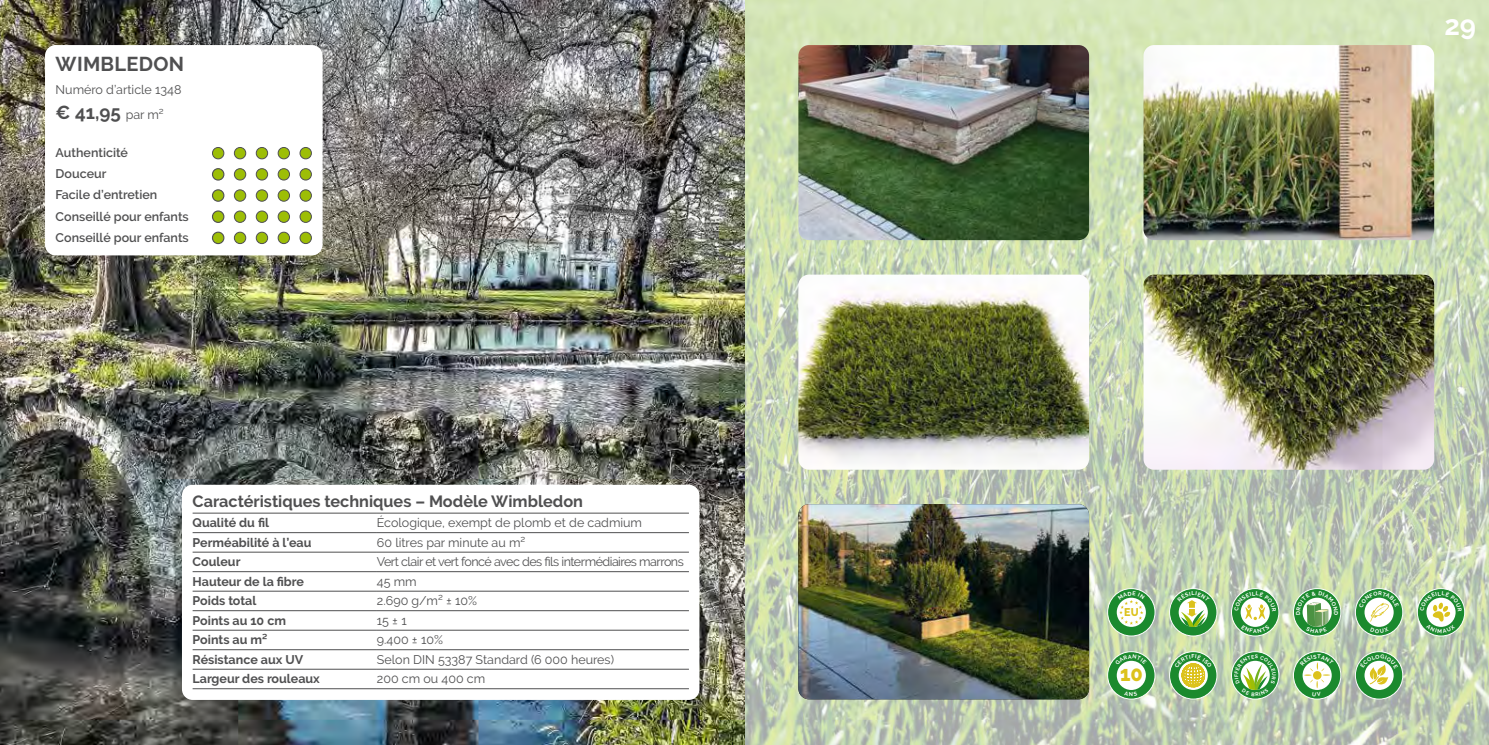
<style>
.page{position:relative;width:1489px;height:745px;background:#fff}
.page>*{position:absolute;margin:0;border:0;box-sizing:border-box;transform-origin:0 0}
.t1{font:700 27.5px "Raleway";color:#fff}
.t2{font:800 21.12px "Raleway";color:#dcc21c;scale:.95 1}
.t3{font:700 20px "Raleway";letter-spacing:.015em;color:#505051}
.t4{font:700 18.75px "Raleway";color:#505051}
.t5{font:700 16.25px "Raleway";color:#505051}
.t6{font:12.5px "Raleway";color:#505051}
.t7{font:700 12.5px "Raleway";color:#505051}
.t8{font:600 12.5px/21.2px "Raleway";color:#505051}
.t9{font:12.5px "Raleway";letter-spacing:-.04em;color:#505051}
.t10{font:800 11.12px "Raleway";color:#dcc21c;scale:.95 1}
.s1{font-weight:400;font-size:12.5px}
</style>
<div class="page">
<img style="left:0;top:0;width:1488px;height:744px">
<img style="left:798px;top:504px;width:291px;height:194px">
<div style="left:45px;top:45px;width:277px;height:210px;background:#fff;border-radius:11px"></div>
<div style="left:182px;top:484px;width:517px;height:215px;background:#fff;border-radius:11px"></div>
<hr style="left:193px;top:532px;width:184px;height:1px;background:#505051">
<hr style="left:377px;top:532px;width:312px;height:1px;background:#505051">
<hr style="left:193px;top:551px;width:184px;height:1px;background:#505051">
<hr style="left:377px;top:551px;width:312px;height:1px;background:#505051">
<hr style="left:193px;top:571px;width:184px;height:1px;background:#505051">
<hr style="left:377px;top:571px;width:312px;height:1px;background:#505051">
<hr style="left:193px;top:590px;width:184px;height:1px;background:#505051">
<hr style="left:377px;top:590px;width:312px;height:1px;background:#505051">
<hr style="left:193px;top:610px;width:184px;height:1px;background:#505051">
<hr style="left:377px;top:610px;width:312px;height:1px;background:#505051">
<hr style="left:193px;top:629px;width:184px;height:1px;background:#505051">
<hr style="left:377px;top:629px;width:312px;height:1px;background:#505051">
<hr style="left:193px;top:649px;width:184px;height:1px;background:#505051">
<hr style="left:377px;top:649px;width:312px;height:1px;background:#505051">
<hr style="left:193px;top:668px;width:184px;height:1px;background:#505051">
<hr style="left:377px;top:668px;width:312px;height:1px;background:#505051">
<hr style="left:193px;top:512px;width:184px;height:1px;background:#505051">
<hr style="left:377px;top:512px;width:312px;height:1px;background:#505051">
<hr style="left:193px;top:687px;width:184px;height:1px;background:#505051">
<hr style="left:377px;top:687px;width:312px;height:1px;background:#505051">
<div style="left:212px;top:232px;width:12px;height:11px;background:#9dbe06;border-radius:50%"></div>
<div style="left:212px;top:231px;width:12px;height:13px;border:1px solid #505051;border-radius:50%"></div>
<div style="left:212px;top:211px;width:12px;height:11px;background:#9dbe06;border-radius:50%"></div>
<div style="left:212px;top:210px;width:12px;height:13px;border:1px solid #505051;border-radius:50%"></div>
<div style="left:212px;top:190px;width:12px;height:11px;background:#9dbe06;border-radius:50%"></div>
<div style="left:212px;top:189px;width:12px;height:13px;border:1px solid #505051;border-radius:50%"></div>
<div style="left:212px;top:168px;width:12px;height:12px;background:#9dbe06;border-radius:50%"></div>
<div style="left:212px;top:168px;width:12px;height:12px;border:1px solid #505051;border-radius:50%"></div>
<div style="left:212px;top:147px;width:12px;height:12px;background:#9dbe06;border-radius:50%"></div>
<div style="left:212px;top:147px;width:12px;height:12px;border:1px solid #505051;border-radius:50%"></div>
<div style="left:234px;top:232px;width:12px;height:11px;background:#9dbe06;border-radius:50%"></div>
<div style="left:234px;top:231px;width:12px;height:13px;border:1px solid #505051;border-radius:50%"></div>
<div style="left:234px;top:211px;width:12px;height:11px;background:#9dbe06;border-radius:50%"></div>
<div style="left:234px;top:210px;width:12px;height:13px;border:1px solid #505051;border-radius:50%"></div>
<div style="left:234px;top:190px;width:12px;height:11px;background:#9dbe06;border-radius:50%"></div>
<div style="left:234px;top:189px;width:12px;height:12px;border:1px solid #505051;border-radius:50%"></div>
<div style="left:234px;top:168px;width:12px;height:12px;background:#9dbe06;border-radius:50%"></div>
<div style="left:234px;top:168px;width:12px;height:12px;border:1px solid #505051;border-radius:50%"></div>
<div style="left:234px;top:147px;width:12px;height:12px;background:#9dbe06;border-radius:50%"></div>
<div style="left:234px;top:147px;width:12px;height:12px;border:1px solid #505051;border-radius:50%"></div>
<div style="left:256px;top:232px;width:11px;height:11px;background:#9dbe06;border-radius:50%"></div>
<div style="left:256px;top:231px;width:12px;height:13px;border:1px solid #505051;border-radius:50%"></div>
<div style="left:256px;top:211px;width:11px;height:11px;background:#9dbe06;border-radius:50%"></div>
<div style="left:256px;top:210px;width:12px;height:13px;border:1px solid #505051;border-radius:50%"></div>
<div style="left:256px;top:190px;width:11px;height:11px;background:#9dbe06;border-radius:50%"></div>
<div style="left:256px;top:189px;width:12px;height:12px;border:1px solid #505051;border-radius:50%"></div>
<div style="left:256px;top:168px;width:11px;height:12px;background:#9dbe06;border-radius:50%"></div>
<div style="left:256px;top:168px;width:12px;height:12px;border:1px solid #505051;border-radius:50%"></div>
<div style="left:256px;top:147px;width:11px;height:12px;background:#9dbe06;border-radius:50%"></div>
<div style="left:256px;top:147px;width:12px;height:12px;border:1px solid #505051;border-radius:50%"></div>
<div style="left:278px;top:232px;width:11px;height:11px;background:#9dbe06;border-radius:50%"></div>
<div style="left:278px;top:231px;width:12px;height:13px;border:1px solid #505051;border-radius:50%"></div>
<div style="left:278px;top:211px;width:11px;height:11px;background:#9dbe06;border-radius:50%"></div>
<div style="left:278px;top:210px;width:12px;height:13px;border:1px solid #505051;border-radius:50%"></div>
<div style="left:278px;top:190px;width:11px;height:11px;background:#9dbe06;border-radius:50%"></div>
<div style="left:278px;top:189px;width:12px;height:12px;border:1px solid #505051;border-radius:50%"></div>
<div style="left:278px;top:168px;width:11px;height:12px;background:#9dbe06;border-radius:50%"></div>
<div style="left:278px;top:168px;width:12px;height:12px;border:1px solid #505051;border-radius:50%"></div>
<div style="left:278px;top:147px;width:11px;height:12px;background:#9dbe06;border-radius:50%"></div>
<div style="left:278px;top:147px;width:12px;height:12px;border:1px solid #505051;border-radius:50%"></div>
<div style="left:300px;top:232px;width:11px;height:11px;background:#9dbe06;border-radius:50%"></div>
<div style="left:299px;top:231px;width:13px;height:13px;border:1px solid #505051;border-radius:50%"></div>
<div style="left:300px;top:211px;width:11px;height:11px;background:#9dbe06;border-radius:50%"></div>
<div style="left:299px;top:210px;width:13px;height:13px;border:1px solid #505051;border-radius:50%"></div>
<div style="left:300px;top:190px;width:11px;height:11px;background:#9dbe06;border-radius:50%"></div>
<div style="left:299px;top:189px;width:13px;height:12px;border:1px solid #505051;border-radius:50%"></div>
<div style="left:300px;top:168px;width:11px;height:12px;background:#9dbe06;border-radius:50%"></div>
<div style="left:299px;top:168px;width:13px;height:12px;border:1px solid #505051;border-radius:50%"></div>
<div style="left:300px;top:147px;width:11px;height:12px;background:#9dbe06;border-radius:50%"></div>
<div style="left:299px;top:147px;width:13px;height:12px;border:1px solid #505051;border-radius:50%"></div>
<img style="left:1143px;top:274px;width:290px;height:195px">
<img style="left:798px;top:274px;width:291px;height:195px">
<img style="left:1143px;top:45px;width:290px;height:195px">
<img style="left:798px;top:45px;width:291px;height:195px">
<svg style="left:1168px;top:644px;width:49px;height:61px;background:#95bd79"></svg>
<svg style="left:1230px;top:650px;width:49px;height:49px"></svg>
<svg style="left:1292px;top:650px;width:49px;height:49px"></svg>
<svg style="left:1354px;top:650px;width:49px;height:49px"></svg>
<svg style="left:1107px;top:650px;width:48px;height:49px"></svg>
<svg style="left:1107px;top:587px;width:48px;height:49px"></svg>
<svg style="left:1230px;top:587px;width:49px;height:49px"></svg>
<svg style="left:1416px;top:587px;width:48px;height:49px"></svg>
<svg style="left:1292px;top:587px;width:49px;height:49px;background:#77b377"></svg>
<svg style="left:1168px;top:587px;width:49px;height:49px;background:#84ba7b"></svg>
<svg style="left:1354px;top:587px;width:49px;height:49px"></svg>
<h3 class="t3" style="left:56px;top:52px;width:130px">WIMBLEDON</h3>
<p class="t6" style="left:56px;top:82px;width:127px">Numéro d’article 1348</p>
<h3 class="t4" style="left:56px;top:102px;width:110px">€ 41,95 <span class="s1">par m²</span></h3>
<p class="t8" style="left:56px;top:142px;width:135px">Authenticité<br>Douceur<br>Facile d’entretien<br>Conseillé pour enfants<br>Conseillé pour enfants</p>
<h3 class="t5" style="left:193px;top:492px;width:392px">Caractéristiques techniques – Modèle Wimbledon</h3>
<p class="t7" style="left:193px;top:515px;width:78px">Qualité du fil</p>
<p class="t6" style="left:377px;top:515px;width:267px">Écologique, exempt de plomb et de cadmium</p>
<p class="t7" style="left:193px;top:535px;width:120px">Perméabilité à l’eau</p>
<p class="t6" style="left:377px;top:535px;width:150px">60 litres par minute au m²</p>
<p class="t7" style="left:193px;top:554px;width:49px">Couleur</p>
<p class="t9" style="left:377px;top:554px;width:308px">Vert clair et vert foncé avec des fils intermédiaires marrons</p>
<p class="t7" style="left:193px;top:574px;width:113px">Hauteur de la fibre</p>
<p class="t6" style="left:377px;top:573px;width:41px">45 mm</p>
<p class="t7" style="left:193px;top:593px;width:65px">Poids total</p>
<p class="t6" style="left:377px;top:593px;width:102px">2.690 g/m² ± 10%</p>
<p class="t7" style="left:193px;top:613px;width:95px">Points au 10 cm</p>
<p class="t6" style="left:377px;top:612px;width:31px">15 ± 1</p>
<p class="t7" style="left:193px;top:632px;width:76px">Points au m²</p>
<p class="t6" style="left:377px;top:632px;width:67px">9.400 ± 10%</p>
<p class="t7" style="left:193px;top:652px;width:112px">Résistance aux UV</p>
<p class="t6" style="left:377px;top:651px;width:238px">Selon DIN 53387 Standard (6 000 heures)</p>
<p class="t7" style="left:193px;top:671px;width:129px">Largeur des rouleaux</p>
<p class="t6" style="left:377px;top:671px;width:110px">200 cm ou 400 cm</p>
<p class="t10" style="left:1124px;top:605px;width:17px">EU</p>
<h2 class="t2" style="left:1119px;top:661px;width:26px">10</h2>
<h1 class="t1" style="left:1444px;top:10px;width:33px">29</h1>
</div>
